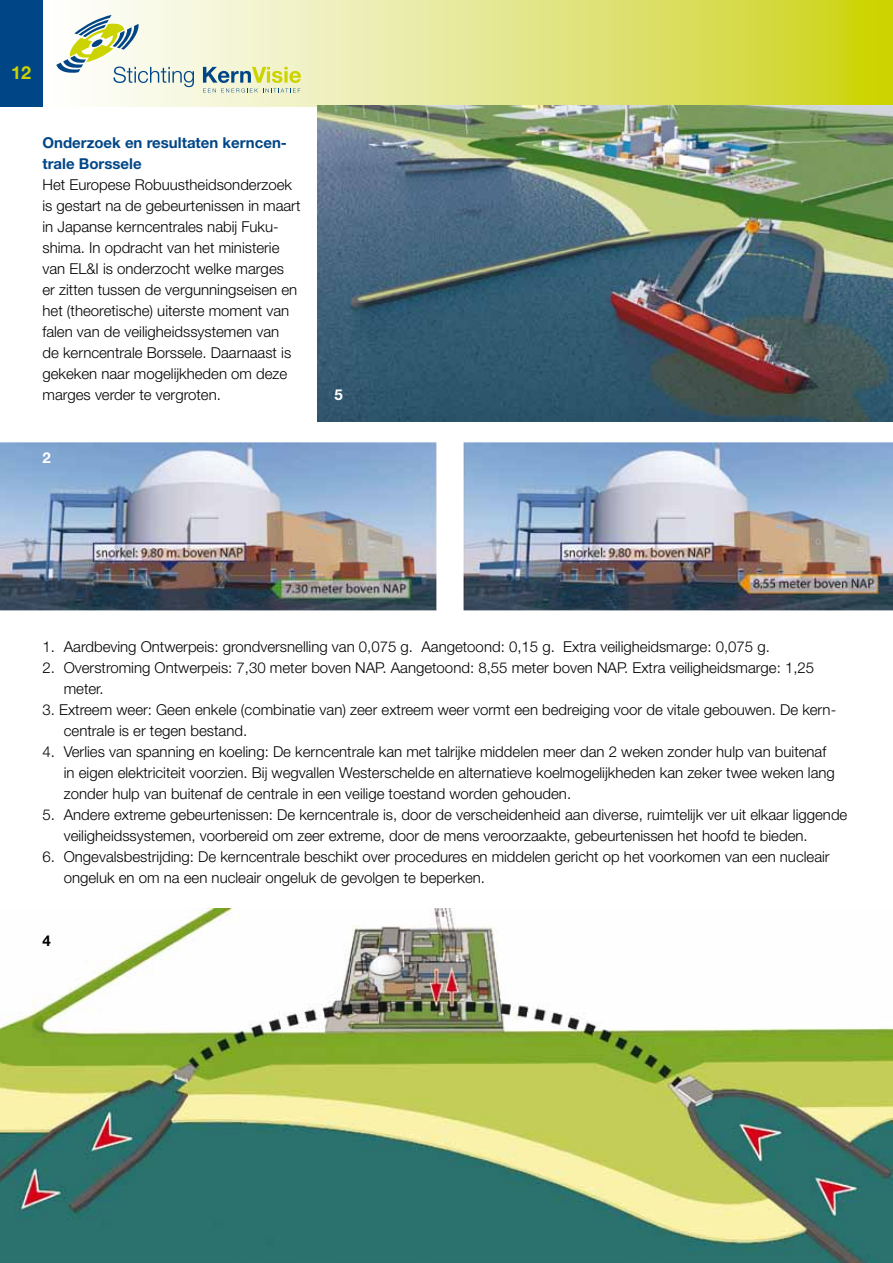
<style>
.page{position:relative;width:893px;height:1263px;background:#fff}
.page>*{position:absolute;margin:0;border:0;box-sizing:border-box;transform-origin:0 0}
.t1{font:700 18px "Helvetica Neue";color:#cbd300}
.t2{font:300 15px/21px "Helvetica Neue";color:#000}
.t3{font:700 15px/21px "Helvetica Neue";color:#004687}
.t4{font:700 15px "Helvetica Neue";color:#fff}
.t5{font:700 15px "Helvetica Neue";color:#000}
</style>
<div class="page">
<svg style="left:96px;top:0;width:797px;height:106px;background:#e1e581"></svg>
<div style="left:0;top:0;width:43px;height:106px;background:#004687"></div>
<svg style="left:56px;top:15px;width:138px;height:72px"></svg>
<svg style="left:203px;top:67px;width:98px;height:26px;background:#c5d2a8"></svg>
<img style="left:0;top:908px;width:893px;height:355px">
<img style="left:0;top:442px;width:893px;height:168px">
<img style="left:317px;top:106px;width:576px;height:315px">
<p class="t1" style="left:11px;top:62px;width:22px">12</p>
<p class="t3" style="left:43px;top:132px;width:246px">Onderzoek en resultaten kerncen&shy;trale Borssele</p>
<p class="t2" style="left:43px;top:174px;width:259px">Het Europese Robuustheidsonderzoek is gestart na de gebeurtenissen in maart in Japanse kerncentrales nabij Fuku&shy;shima. In opdracht van het ministerie van EL&amp;I is onderzocht welke marges<br>er zitten tussen de vergunningseisen en het (theoretische) uiterste moment van falen van de veiligheidssystemen van<br>de kerncentrale Borssele. Daarnaast is gekeken naar mogelijkheden om deze marges verder te vergroten.</p>
<p class="t4" style="left:43px;top:449px;width:10px">2</p>
<p class="t4" style="left:335px;top:386px;width:10px">5</p>
<p class="t2" style="left:43px;top:636px;width:729px">1. Aardbeving Ontwerpeis: grondversnelling van 0,075 g. Aangetoond: 0,15 g. Extra veiligheidsmarge: 0,075 g.</p>
<p class="t2" style="left:64px;top:657px;width:752px;text-indent:-21px">2. Overstroming Ontwerpeis: 7,30 meter boven NAP. Aangetoond: 8,55 meter boven NAP. Extra veiligheidsmarge: 1,25 meter.</p>
<p class="t2" style="left:64px;top:699px;width:774px;text-indent:-21px">3. Extreem weer: Geen enkele (combinatie van) zeer extreem weer vormt een bedreiging voor de vitale gebouwen. De kern&shy;centrale is er tegen bestand.</p>
<p class="t2" style="left:64px;top:741px;width:773px;text-indent:-21px">4. Verlies van spanning en koeling: De kerncentrale kan met talrijke middelen meer dan 2 weken zonder hulp van buitenaf in eigen elektriciteit voorzien. Bij wegvallen Westerschelde en alternatieve koelmogelijkheden kan zeker twee weken lang zonder hulp van buitenaf de centrale in een veilige toestand worden gehouden.</p>
<p class="t2" style="left:64px;top:804px;width:785px;text-indent:-21px">5. Andere extreme gebeurtenissen: De kerncentrale is, door de verscheidenheid aan diverse, ruimtelijk ver uit elkaar liggende veiligheidssystemen, voorbereid om zeer extreme, door de mens veroorzaakte, gebeurtenissen het hoofd te bieden.</p>
<p class="t2" style="left:64px;top:846px;width:767px;text-indent:-21px">6. Ongevalsbestrijding: De kerncentrale beschikt over procedures en middelen gericht op het voorkomen van een nucleair ongeluk en om na een nucleair ongeluk de gevolgen te beperken.</p>
<p class="t5" style="left:43px;top:932px;width:10px">4</p>
</div>
